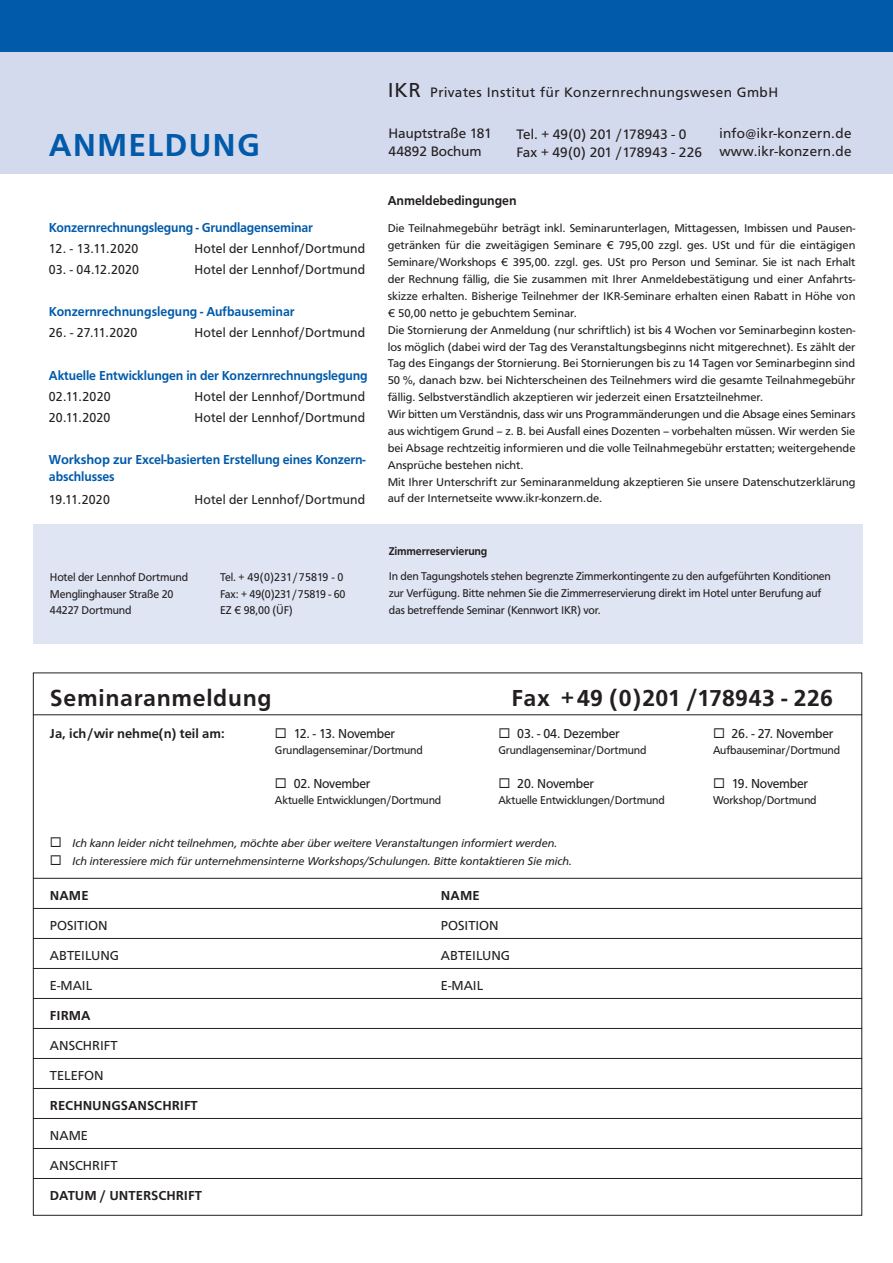
<style>
.page{position:relative;width:893px;height:1263px;background:#fff}
.page>*{position:absolute;margin:0;border:0;box-sizing:border-box;transform-origin:0 0}
.t1{font:700 33px "Front Page";letter-spacing:.03em;color:#015aaa}
.t2{font:700 24px "Front Page";letter-spacing:.01em;color:#231f20}
.t3{font:700 24px "Front Page";letter-spacing:.03em;color:#231f20}
.t4{font:14.25px "Front Page";letter-spacing:.025em;color:#231f20}
.t5{font:14.25px/18px "Front Page";letter-spacing:.005em;color:#231f20}
.t6{font:14.25px/18px "Front Page";color:#231f20}
.t7{font:13.5px "Front Page";letter-spacing:.005em;color:#231f20;scale:.95 1}
.t8{font:700 13.5px/17.2px "Front Page";letter-spacing:-.01em;color:#015aaa;scale:.95 1}
.t9{font:13.5px "Front Page";letter-spacing:.005em;color:#231f20}
.t10{font:700 13.5px "Front Page";color:#231f20}
.t11{font:13.5px "Front Page";letter-spacing:-.015em;color:#231f20;scale:.95 1}
.t12{font:700 13.5px "Front Page";color:#231f20;scale:.95 1}
.t13{font:11.7px/16.8px "Front Page";color:#231f20}
.t14{font:11.7px/16.5px "Front Page";color:#231f20;scale:.95 1}
.t15{font:italic 11.7px "Front Page";color:#231f20}
.t16{font:700 11.7px "Front Page";letter-spacing:-.015em;color:#231f20;scale:.95 1}
.s1{font-size:21px}
</style>
<div class="page">
<div style="left:0;top:10px;width:893px;height:164px;background:#d4daed"></div>
<div style="left:0;top:0;width:893px;height:51px;background:#015aaa"></div>
<hr style="left:33px;top:878px;width:829px;height:1px;background:#231f20">
<hr style="left:33px;top:908px;width:829px;height:1px;background:#231f20">
<hr style="left:33px;top:938px;width:829px;height:1px;background:#231f20">
<hr style="left:33px;top:968px;width:829px;height:1px;background:#231f20">
<hr style="left:33px;top:998px;width:829px;height:1px;background:#231f20">
<hr style="left:33px;top:1028px;width:829px;height:1px;background:#231f20">
<hr style="left:33px;top:1058px;width:829px;height:1px;background:#231f20">
<hr style="left:33px;top:1088px;width:829px;height:1px;background:#231f20">
<hr style="left:33px;top:1118px;width:829px;height:1px;background:#231f20">
<hr style="left:33px;top:1148px;width:829px;height:1px;background:#231f20">
<hr style="left:33px;top:1178px;width:829px;height:1px;background:#231f20">
<hr style="left:33px;top:714px;width:829px;height:1px;background:#231f20">
<div style="left:33px;top:524px;width:829px;height:120px;background:#e0e5f3"></div>
<h1 class="t1" style="left:49px;top:126px;width:213px">ANMELDUNG</h1>
<p class="t8" style="left:49px;top:219px;width:279px">Konzernrechnungslegung - Grundlagenseminar</p>
<p class="t7" style="left:49px;top:241px;width:96px">12. - 13.11.2020</p>
<p class="t7" style="left:194px;top:241px;width:181px">Hotel der Lennhof/Dortmund</p>
<p class="t7" style="left:49px;top:262px;width:96px">03. - 04.12.2020</p>
<p class="t7" style="left:194px;top:262px;width:181px">Hotel der Lennhof/Dortmund</p>
<p class="t8" style="left:49px;top:303px;width:260px">Konzernrechnungslegung - Aufbauseminar</p>
<p class="t7" style="left:49px;top:325px;width:95px">26. - 27.11.2020</p>
<p class="t7" style="left:194px;top:325px;width:181px">Hotel der Lennhof/Dortmund</p>
<p class="t8" style="left:49px;top:367px;width:337px">Aktuelle Entwicklungen in der Konzernrechnungslegung</p>
<p class="t7" style="left:49px;top:389px;width:66px">02.11.2020</p>
<p class="t7" style="left:194px;top:389px;width:181px">Hotel der Lennhof/Dortmund</p>
<p class="t7" style="left:49px;top:410px;width:66px">20.11.2020</p>
<p class="t7" style="left:194px;top:410px;width:181px">Hotel der Lennhof/Dortmund</p>
<p class="t8" style="left:49px;top:451px;width:335px">Workshop zur Excel-basierten Erstellung eines Konzern&shy;abschlusses</p>
<p class="t7" style="left:49px;top:491px;width:66px">19.11.2020</p>
<p class="t7" style="left:194px;top:491px;width:181px">Hotel der Lennhof/Dortmund</p>
<p class="t14" style="left:50px;top:569px;width:147px">Hotel der Lennhof Dortmund<br>Menglinghauser Straße 20<br>44227 Dortmund</p>
<p class="t14" style="left:220px;top:569px;width:134px">Tel. + 49(0)231/75819 - 0<br>Fax: + 49(0)231/75819 - 60<br>EZ € 98,00 (ÜF)</p>
<p class="t4" style="left:388px;top:84px;width:392px"><span class="s1">IKR</span> Privates Institut für Konzernrechnungswesen GmbH</p>
<p class="t5" style="left:516px;top:125px;width:187px">Tel. + 49(0) 201 /178943 - 0<br>Fax + 49(0) 201 /178943 - 226</p>
<p class="t6" style="left:388px;top:125px;width:105px">Hauptstraße 181<br>44892 Bochum</p>
<p class="t4" style="left:719px;top:125px;width:134px">info@ikr-konzern.de</p>
<p class="t4" style="left:719px;top:143px;width:134px">www.ikr-konzern.de</p>
<p class="t12" style="left:388px;top:193px;width:137px">Anmeldebedingungen</p>
<p class="t13" style="left:388px;top:220px;width:469px">Die Teilnahmegebühr beträgt inkl. Seminarunterlagen, Mittagessen, Imbissen und Pausen&shy;getränken für die zweitägigen Seminare € 795,00 zzgl. ges. USt und für die eintägigen Seminare/Workshops € 395,00. zzgl. ges. USt pro Person und Seminar. Sie ist nach Erhalt der Rechnung fällig, die Sie zusammen mit Ihrer Anmeldebestätigung und einer Anfahrts&shy;skizze erhalten. Bisherige Teilnehmer der IKR-Seminare erhalten einen Rabatt in Höhe von € 50,00 netto je gebuchtem Seminar.<br>Die Stornierung der Anmeldung (nur schriftlich) ist bis 4 Wochen vor Seminarbeginn kosten&shy;los möglich (dabei wird der Tag des Veranstaltungsbeginns nicht mitgerechnet). Es zählt der Tag des Eingangs der Stornierung. Bei Stornierungen bis zu 14 Tagen vor Seminarbeginn sind 50 %, danach bzw. bei Nichterscheinen des Teilnehmers wird die gesamte Teilnahmegebühr fällig. Selbstverständlich akzeptieren wir jederzeit einen Ersatzteilnehmer.<br>Wir bitten um Verständnis, dass wir uns Programmänderungen und die Absage eines Seminars aus wichtigem Grund – z. B. bei Ausfall eines Dozenten – vorbehalten müssen. Wir werden Sie bei Absage rechtzeitig informieren und die volle Teilnahmegebühr erstatten; weitergehende Ansprüche bestehen nicht.<br>Mit Ihrer Unterschrift zur Seminaranmeldung akzeptieren Sie unsere Datenschutzerklärung auf der Internetseite www.ikr-konzern.de.</p>
<p class="t16" style="left:389px;top:544px;width:105px">Zimmerreservierung</p>
<p class="t14" style="left:389px;top:568px;width:467px">In den Tagungshotels stehen begrenzte Zimmerkontingente zu den aufgeführten Konditionen zur Verfügung. Bitte nehmen Sie die Zimmerreservierung direkt im Hotel unter Berufung auf das betreffende Seminar (Kennwort IKR) vor.</p>
<h2 class="t3" style="left:50px;top:684px;width:223px">Seminaranmeldung</h2>
<h2 class="t2" style="left:511px;top:684px;width:323px">Fax + 49 (0)201 /178943 - 226</h2>
<p class="t10" style="left:50px;top:726px;width:176px">Ja, ich/wir nehme(n) teil am:</p>
<p class="t11" style="left:275px;top:726px;width:128px">◻ 12. - 13. November</p>
<p class="t11" style="left:498px;top:726px;width:129px">◻ 03. - 04. Dezember</p>
<p class="t7" style="left:713px;top:726px;width:128px">◻ 26. - 27. November</p>
<p class="t14" style="left:275px;top:742px;width:157px">Grundlagenseminar/Dortmund</p>
<p class="t14" style="left:498px;top:742px;width:157px">Grundlagenseminar/Dortmund</p>
<p class="t14" style="left:713px;top:742px;width:135px">Aufbauseminar/Dortmund</p>
<p class="t11" style="left:275px;top:775px;width:102px">◻ 02. November</p>
<p class="t11" style="left:498px;top:775px;width:102px">◻ 20. November</p>
<p class="t11" style="left:713px;top:775px;width:102px">◻ 19. November</p>
<p class="t14" style="left:275px;top:792px;width:177px">Aktuelle Entwicklungen/Dortmund</p>
<p class="t14" style="left:498px;top:792px;width:177px">Aktuelle Entwicklungen/Dortmund</p>
<p class="t14" style="left:713px;top:792px;width:111px">Workshop/Dortmund</p>
<p class="t15" style="left:50px;top:837px;width:509px">◻ Ich kann leider nicht teilnehmen, möchte aber über weitere Veranstaltungen informiert werden.</p>
<p class="t15" style="left:50px;top:855px;width:524px">◻ Ich interessiere mich für unternehmensinterne Workshops/Schulungen. Bitte kontaktieren Sie mich.</p>
<p class="t10" style="left:50px;top:887px;width:40px">NAME</p>
<p class="t10" style="left:441px;top:887px;width:40px">NAME</p>
<p class="t9" style="left:50px;top:917px;width:59px">POSITION</p>
<p class="t9" style="left:441px;top:917px;width:59px">POSITION</p>
<p class="t9" style="left:50px;top:947px;width:71px">ABTEILUNG</p>
<p class="t9" style="left:441px;top:947px;width:71px">ABTEILUNG</p>
<p class="t9" style="left:50px;top:977px;width:44px">E-MAIL</p>
<p class="t9" style="left:441px;top:977px;width:44px">E-MAIL</p>
<p class="t10" style="left:50px;top:1007px;width:42px">FIRMA</p>
<p class="t9" style="left:50px;top:1037px;width:69px">ANSCHRIFT</p>
<p class="t9" style="left:50px;top:1067px;width:55px">TELEFON</p>
<p class="t10" style="left:50px;top:1097px;width:149px">RECHNUNGSANSCHRIFT</p>
<p class="t9" style="left:50px;top:1127px;width:40px">NAME</p>
<p class="t9" style="left:50px;top:1157px;width:69px">ANSCHRIFT</p>
<p class="t10" style="left:50px;top:1187px;width:153px">DATUM / UNTERSCHRIFT</p>
</div>
